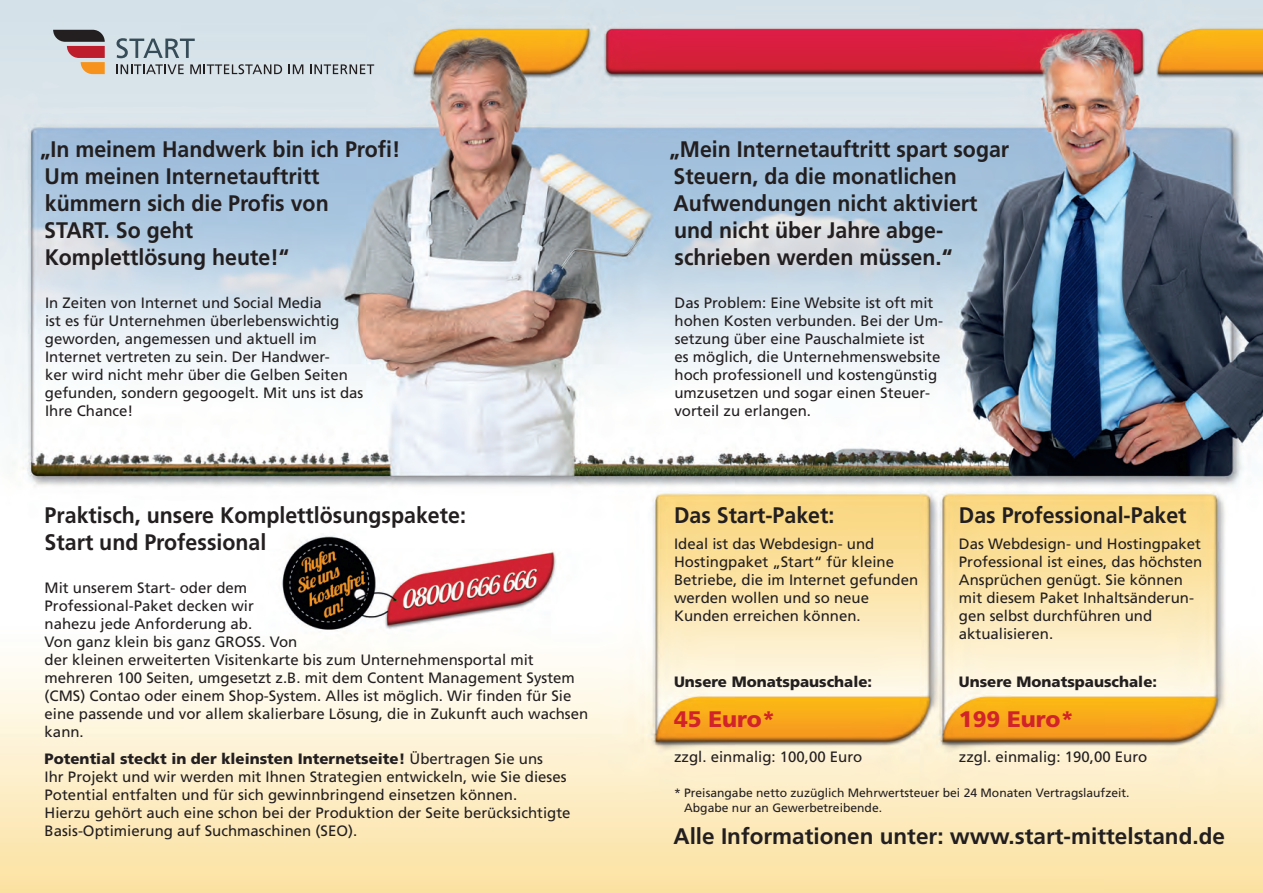
<style>
.page{position:relative;width:1263px;height:893px;background:#fff}
.page>*{position:absolute;margin:0;border:0;box-sizing:border-box;transform-origin:0 0}
.t1{font:700 22.5px/27px "Frutiger";color:#231f20;scale:.95 1}
.t2{font:700 22.5px "Frutiger";color:#231f20}
.t3{font:900 22.5px "Frutiger";color:#d1232a}
.t4{font:15px/18px "Frutiger";color:#231f20}
.t5{font:900 15px "Frutiger";color:#231f20}
.t6{font:12.15px/14.5px "Frutiger";color:#231f20}
.s1{font-weight:900}
</style>
<div class="page">
<img style="left:0;top:0;width:1263px;height:893px">
<svg style="left:117px;top:38px;width:78px;height:20px;background:#a0b0b8"></svg>
<svg style="left:116px;top:64px;width:68px;height:10px"></svg>
<svg style="left:190px;top:64px;width:92px;height:10px"></svg>
<svg style="left:289px;top:64px;width:14px;height:10px"></svg>
<svg style="left:310px;top:64px;width:64px;height:10px"></svg>
<svg style="left:53px;top:30px;width:52px;height:44px;background:#aa867f"></svg>
<h1 class="t1" style="left:40px;top:136px;width:381px">„In meinem Handwerk bin ich Profi!<br>Um meinen Internetauftritt kümmern sich die Profis von<br>START. So geht<br>Komplettlösung heute!“</h1>
<p class="t4" style="left:45px;top:294px;width:320px">In Zeiten von Internet und Social Media<br>ist es für Unternehmen überlebenswichtig geworden, angemessen und aktuell im Internet vertreten zu sein. Der Handwer-<br>ker wird nicht mehr über die Gelben Seiten gefunden, sondern gegoogelt. Mit uns ist das Ihre Chance!</p>
<p class="t4" style="left:674px;top:294px;width:270px">Das Problem: Eine Website ist oft mit hohen Kosten verbunden. Bei der Um&shy;setzung über eine Pauschalmiete ist<br>es möglich, die Unternehmenswebsite hoch professionell und kostengünstig umzusetzen und sogar einen Steuer&shy;vorteil zu erlangen.</p>
<h1 class="t1" style="left:669px;top:136px;width:359px">„Mein Internetauftritt spart sogar<br>Steuern, da die monatlichen<br>Aufwendungen nicht aktiviert und nicht über Jahre abge&shy;schrieben werden müssen.“</h1>
<h1 class="t1" style="left:45px;top:502px;width:445px">Praktisch, unsere Komplettlösungspakete:<br>Start und Professional</h1>
<p class="t4" style="left:45px;top:579px;width:545px">Mit unserem Start- oder dem<br>Professional-Paket decken wir<br>nahezu jede Anforderung ab.<br>Von ganz klein bis ganz GROSS. Von<br>der kleinen erweiterten Visitenkarte bis zum Unternehmensportal mit mehreren 100 Seiten, umgesetzt z.B. mit dem Content Management System (CMS) Contao oder einem Shop-System. Alles ist möglich. Wir finden für Sie eine passende und vor allem skalierbare Lösung, die in Zukunft auch wachsen kann.</p>
<p class="t4" style="left:45px;top:750px;width:527px"><span class="s1">Potential steckt in der kleinsten Internetseite!</span> Übertragen Sie uns<br>Ihr Projekt und wir werden mit Ihnen Strategien entwickeln, wie Sie dieses Potential entfalten und für sich gewinnbringend einsetzen können.<br>Hierzu gehört auch eine schon bei der Produktion der Seite berücksichtigte Basis-Optimierung auf Suchmaschinen (SEO).</p>
<h1 class="t1" style="left:674px;top:502px;width:170px">Das Start-Paket:</h1>
<p class="t4" style="left:674px;top:535px;width:246px">Ideal ist das Webdesign- und<br>Hostingpaket „Start“ für kleine<br>Betriebe, die im Internet gefunden werden wollen und so neue<br>Kunden erreichen können.</p>
<p class="t5" style="left:674px;top:673px;width:200px">Unsere Monatspauschale:</p>
<h1 class="t3" style="left:674px;top:705px;width:103px">45 Euro*</h1>
<p class="t4" style="left:674px;top:748px;width:190px">zzgl. einmalig: 100,00 Euro</p>
<h1 class="t1" style="left:959px;top:502px;width:241px">Das Professional-Paket</h1>
<p class="t4" style="left:959px;top:535px;width:245px">Das Webdesign- und Hostingpaket<br>Professional ist eines, das höchsten<br>Ansprüchen genügt. Sie können mit diesem Paket Inhaltsänderun&shy;gen selbst durchführen und aktualisieren.</p>
<p class="t5" style="left:959px;top:673px;width:200px">Unsere Monatspauschale:</p>
<h1 class="t3" style="left:959px;top:705px;width:117px">199 Euro*</h1>
<p class="t4" style="left:959px;top:748px;width:190px">zzgl. einmalig: 190,00 Euro</p>
<p class="t6" style="left:684px;top:786px;width:447px;text-indent:-10px">* Preisangabe netto zuzüglich Mehrwertsteuer bei 24 Monaten Vertragslaufzeit.<br>Abgabe nur an Gewerbetreibende.</p>
<h1 class="t2" style="left:673px;top:823px;width:553px">Alle Informationen unter: www.start-mittelstand.de</h1>
</div>
